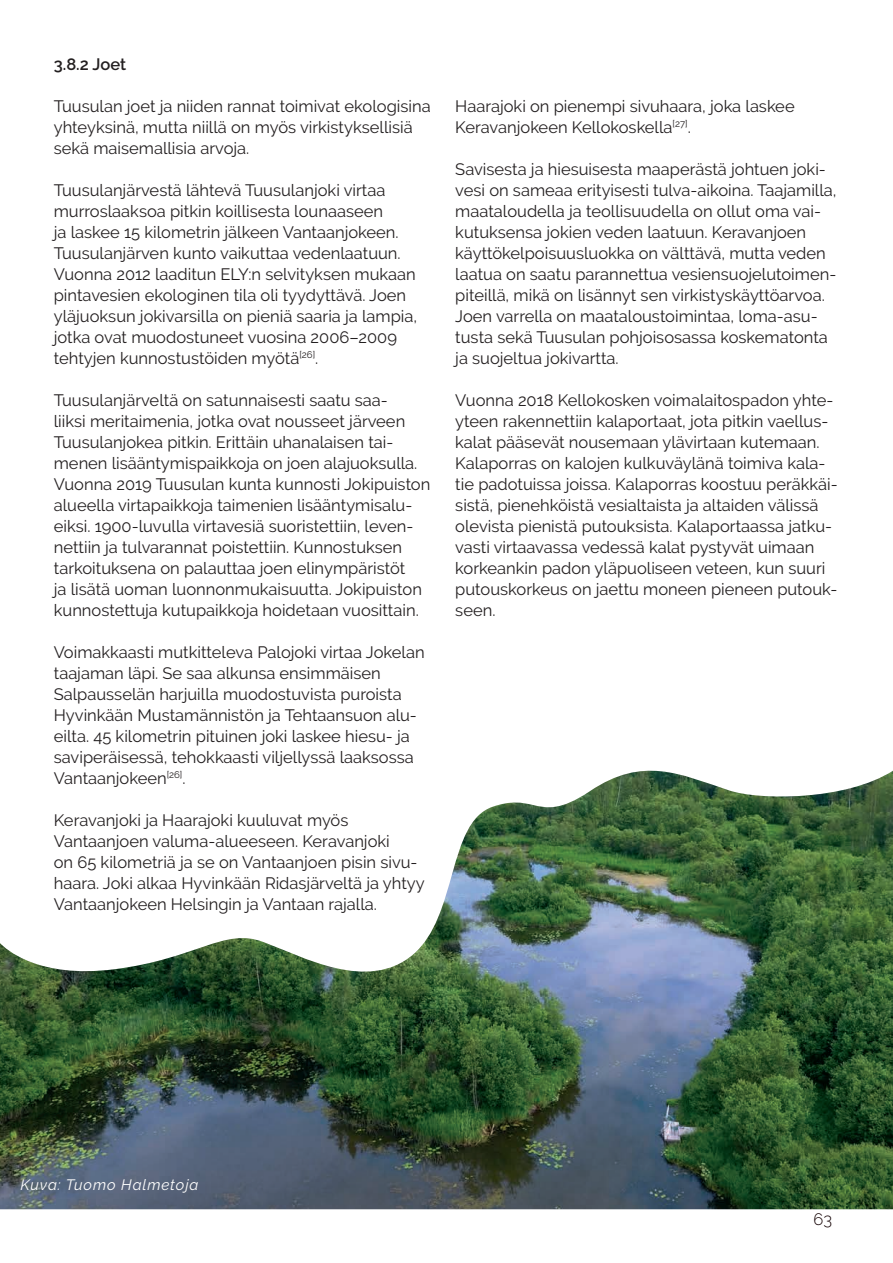
<style>
.page{position:relative;width:893px;height:1263px;background:#fff}
.page>*{position:absolute;margin:0;border:0;box-sizing:border-box;transform-origin:0 0}
.t1{font:16.5px/21px "Raleway";color:#231f20}
.t2{font:600 16.5px "Raleway";color:#231f20}
.t3{font:300 16.5px "Raleway";color:#130003}
.taulukko{font:italic 15px "Raleway";letter-spacing:.06em;color:#fff}
</style>
<div class="page">
<img style="left:0;top:770px;width:893px;height:439px">
<h3 class="t2" style="left:54px;top:54px;width:74px">3.8.2 Joet</h3>
<p class="t1" style="left:54px;top:95px;width:378px">Tuusulan joet ja niiden rannat toimivat ekologisina yhteyksinä, mutta niillä on myös virkistyksellisiä sekä maisemallisia arvoja.</p>
<p class="t1" style="left:54px;top:179px;width:333px">Tuusulanjärvestä lähtevä Tuusulanjoki virtaa</p>
<p class="t1" style="left:54px;top:200px;width:365px">murroslaaksoa pitkin koillisesta lounaaseen<br>ja laskee 15 kilometrin jälkeen Vantaanjokeen.<br>Tuusulanjärven kunto vaikuttaa vedenlaatuun.<br>Vuonna 2012 laaditun ELY:n selvityksen mukaan pintavesien ekologinen tila oli tyydyttävä. Joen yläjuoksun jokivarsilla on pieniä saaria ja lampia, jotka ovat muodostuneet vuosina 2006–2009</p>
<p class="t1" style="left:54px;top:347px;width:266px">tehtyjen kunnostustöiden myötä<sup>[26]</sup>.</p>
<p class="t1" style="left:54px;top:389px;width:378px">Tuusulanjärveltä on satunnaisesti saatu saa-<br>liiksi meritaimenia, jotka ovat nousseet järveen Tuusulanjokea pitkin. Erittäin uhanalaisen tai&shy;menen lisääntymispaikkoja on joen alajuoksulla.<br>Vuonna 2019 Tuusulan kunta kunnosti Jokipuiston alueella virtapaikkoja taimenien lisääntymisalu&shy;eiksi. 1900-luvulla virtavesiä suoristettiin, leven&shy;nettiin ja tulvarannat poistettiin. Kunnostuksen tarkoituksena on palauttaa joen elinympäristöt<br>ja lisätä uoman luonnonmukaisuutta. Jokipuiston kunnostettuja kutupaikkoja hoidetaan vuosittain.</p>
<p class="t1" style="left:54px;top:641px;width:372px">Voimakkaasti mutkitteleva Palojoki virtaa Jokelan taajaman läpi. Se saa alkunsa ensimmäisen Salpausselän harjuilla muodostuvista puroista Hyvinkään Mustamännistön ja Tehtaansuon alu&shy;eilta. 45 kilometrin pituinen joki laskee hiesu- ja saviperäisessä, tehokkaasti viljellyssä laaksossa Vantaanjokeen<sup>[26]</sup>.</p>
<p class="t1" style="left:54px;top:809px;width:337px">Keravanjoki ja Haarajoki kuuluvat myös<br>Vantaanjoen valuma-alueeseen. Keravanjoki</p>
<p class="t1" style="left:54px;top:851px;width:373px">on 65 kilometriä ja se on Vantaanjoen pisin sivu&shy;haara. Joki alkaa Hyvinkään Ridasjärveltä ja yhtyy<br>Vantaanjokeen Helsingin ja Vantaan rajalla.</p>
<p class="t1" style="left:455px;top:95px;width:341px">Haarajoki on pienempi sivuhaara, joka laskee<br>Keravanjokeen Kellokoskella<sup>[27]</sup>.</p>
<p class="t1" style="left:455px;top:158px;width:383px">Savisesta ja hiesuisesta maaperästä johtuen joki&shy;vesi on sameaa erityisesti tulva-aikoina. Taajamilla, maataloudella ja teollisuudella on ollut oma vai&shy;kutuksensa jokien veden laatuun. Keravanjoen käyttökelpoisuusluokka on välttävä, mutta veden laatua on saatu parannettua vesiensuojelutoimen&shy;piteillä, mikä on lisännyt sen virkistyskäyttöarvoa.<br>Joen varrella on maataloustoimintaa, loma-asu&shy;tusta sekä Tuusulan pohjoisosassa koskematonta ja suojeltua jokivartta.</p>
<p class="t1" style="left:455px;top:389px;width:384px">Vuonna 2018 Kellokosken voimalaitospadon yhte&shy;yteen rakennettiin kalaportaat, jota pitkin vaellus&shy;kalat pääsevät nousemaan ylävirtaan kutemaan.<br>Kalaporras on kalojen kulkuväylänä toimiva kala&shy;tie padotuissa joissa. Kalaporras koostuu peräkkäi&shy;sistä, pienehköistä vesialtaista ja altaiden välissä olevista pienistä putouksista. Kalaportaassa jatku&shy;vasti virtaavassa vedessä kalat pystyvät uimaan korkeankin padon yläpuoliseen veteen, kun suuri putouskorkeus on jaettu moneen pieneen putouk&shy;seen.</p>
<p class="taulukko" style="left:21px;top:1176px;width:179px">Kuva: Tuomo Halmetoja</p>
<p class="t3" style="left:813px;top:1209px;width:20px">63</p>
</div>
